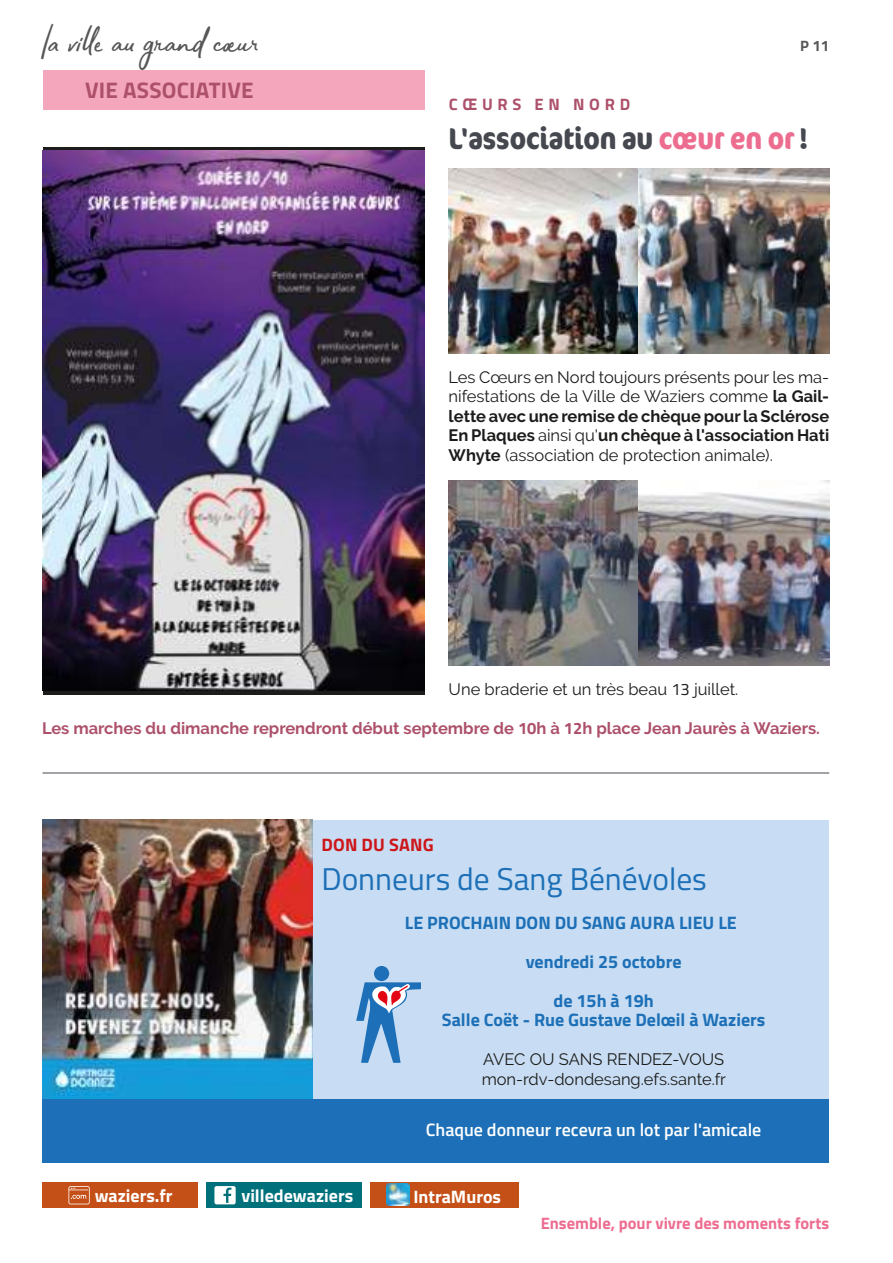
<style>
.page{position:relative;width:893px;height:1263px;background:#fff}
.page>*{position:absolute;margin:0;border:0;box-sizing:border-box;transform-origin:0 0}
.t1{font:40.5px "Bahagia";color:#575656}
.t2{font:31.5px "Titillium Web";color:#1d70b7}
.t3{font:700 condensed 30px "Cocon Pro";color:#46484f}
.t4{font:700 22.5px "Titillium Web";letter-spacing:.01em;color:#ad516b}
.t5{font:700 18px/39px "Titillium Web";color:#1d70b7;text-align:center}
.t6{font:600 18px "Titillium Web";color:#fff}
.t7{font:700 18px "Titillium Web";color:#fff}
.t8{font:700 18px "Titillium Web";letter-spacing:.01em;color:#cd1619}
.t9{font:16.5px/19.5px "Raleway";color:#1c1c1b}
.t10{font:700 16.5px "Raleway";color:#ad516b}
.t11{font:700 16.5px "Titillium Web";color:#ed6d90}
.t12{font:700 16.5px "Titillium Web";letter-spacing:.29em;color:#ad516b}
.t13{font:700 15px "Titillium Web";color:#575656}
.s1{color:#ed6d90}
.s2{font-weight:700}
.s3{font-family:"Titillium Web"}
</style>
<div class="page">
<div style="left:43px;top:1182px;width:155px;height:26px;background:#c55017"></div>
<svg style="left:68px;top:1186px;width:22px;height:18px"></svg>
<div style="left:206px;top:1182px;width:155px;height:26px;background:#00707b"></div>
<svg style="left:214px;top:1186px;width:22px;height:18px"></svg>
<div style="left:370px;top:1182px;width:148px;height:25px;background:#c55017"></div>
<img style="left:387px;top:1183px;width:22px;height:22px">
<div style="left:313px;top:820px;width:516px;height:331px;background:#c8ddf3"></div>
<div style="left:374px;top:966px;width:15px;height:15px;background:#1d70b7;border-radius:50%"></div>
<svg style="left:356px;top:982px;width:65px;height:81px"></svg>
<div style="left:42px;top:1099px;width:787px;height:64px;background:#1d70b7"></div>
<img style="left:42px;top:820px;width:271px;height:279px">
<div style="left:43px;top:71px;width:381px;height:39px;background:#f4a7bc"></div>
<img style="left:43px;top:150px;width:381px;height:541px">
<img style="left:449px;top:168px;width:380px;height:185px">
<img style="left:449px;top:480px;width:380px;height:185px">
<hr style="left:43px;top:773px;width:786px;height:1px;background:#46484f">
<h1 class="t1" style="left:43px;top:13px;width:217px">la ville au grand cœur</h1>
<h3 class="t4" style="left:85px;top:76px;width:170px">VIE ASSOCIATIVE</h3>
<p class="t12" style="left:449px;top:94px;width:183px">CŒURS EN NORD</p>
<p class="t13" style="left:800px;top:37px;width:30px">P 11</p>
<h3 class="t3" style="left:449px;top:125px;width:361px">L'association au <span class="s1">cœur en or</span> !</h3>
<p class="t9" style="left:449px;top:367px;width:382px;text-align:justify">Les Cœurs en Nord toujours présents pour les ma&shy;nifestations de la Ville de Waziers comme <span class="s2">la Gail&shy;lette avec une remise de chèque pour la Sclérose En Plaques</span> ainsi qu'<span class="s2">un chèque à l'association Hati Whyte</span> (association de protection animale).</p>
<p class="t9" style="left:449px;top:679px;width:291px">Une braderie et un très beau <span class="s3">13</span> juillet.</p>
<p class="t10" style="left:42px;top:718px;width:779px">Les marches du dimanche reprendront début septembre de <span class="s3">10</span>h à <span class="s3">12</span>h place Jean Jaurès à Waziers.</p>
<p class="t8" style="left:321px;top:834px;width:114px">DON DU SANG</p>
<h2 class="t2" style="left:321px;top:860px;width:387px">Donneurs de Sang Bénévoles</h2>
<p class="t5" style="left:405px;top:903px;width:333px">LE PROCHAIN DON DU SANG AURA LIEU LE</p>
<p class="t5" style="left:526px;top:942px;width:157px">vendredi 25 octobre de 15h à 19h</p>
<p class="t5" style="left:442px;top:1000px;width:325px">Salle Coët - Rue Gustave Delœil à Waziers</p>
<p class="t9" style="left:482px;top:1049px;width:246px">AVEC OU SANS RENDEZ-VOUS mon-rdv-dondesang.efs.sante.fr</p>
<p class="t6" style="left:426px;top:1119px;width:337px">Chaque donneur recevra un lot par l'amicale</p>
<p class="t7" style="left:95px;top:1185px;width:79px">waziers.fr</p>
<p class="t7" style="left:241px;top:1185px;width:113px">villedewaziers</p>
<p class="t7" style="left:413px;top:1185px;width:89px">IntraMuros</p>
<p class="t11" style="left:541px;top:1213px;width:290px">Ensemble, pour vivre des moments forts</p>
</div>
